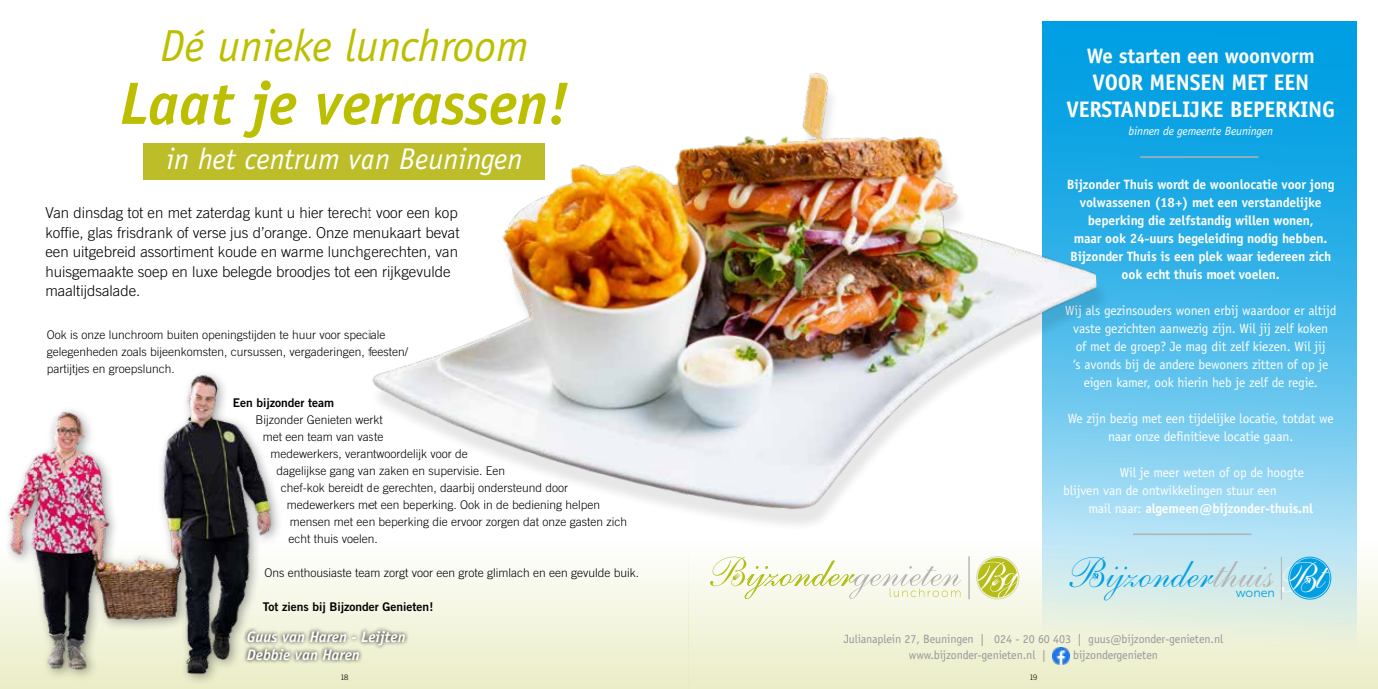
<style>
.page{position:relative;width:1378px;height:689px;background:#fff}
.page>*{position:absolute;margin:0;border:0;box-sizing:border-box;transform-origin:0 0}
.t1{font:italic 700 60px "Officina Sans LT";color:#bcbf00}
.t2{font:italic 45px "Officina Sans LT";color:#bcbf00}
.t3{font:43.05px "Shelley LT Std Script";color:#009fe3}
.t4{font:italic 30px "Officina Sans LT";color:#fff}
.t5{font:700 22.5px/27px "Officina Sans LT";letter-spacing:-.01em;color:#fff;text-align:center}
.t6{font:700 21px "Officina Sans LT";letter-spacing:-.01em;color:#fff}
.t7{font:italic 700 15.3px/18px "Officina Sans LT";color:#fff}
.t8{font:300 15px/19.5px "Trade Gothic LT Std";color:#000}
.t9{font:13.5px/18px "Officina Sans LT";letter-spacing:-.01em;color:#fff;text-align:center}
.t10{font:700 13.5px/18px "Officina Sans LT";letter-spacing:-.01em;color:#fff;text-align:center}
.t11{font:12.3px "Museo Sans 300";color:#009fe3}
.t12{font:300 12px/17px "Trade Gothic LT Std";color:#000}
.t13{font:12px/16.5px "Officina Sans LT";letter-spacing:-.01em;color:#95979b}
.t14{font:12px "Trade Gothic LT Std Bd 2";color:#000}
.t15{font:italic 12px "Officina Sans LT";letter-spacing:-.01em;color:#fff}
.t16{font:300 7.5px "Trade Gothic LT Std";color:#000}
.s1{font-weight:400}
.s2{color:#b3b2b2}
.s3{color:#fff}
</style>
<div class="page">
<div style="left:144px;top:143px;width:401px;height:37px;background:#bcbd29"></div>
<div style="left:0;top:531px;width:689px;height:158px;background:linear-gradient(to bottom,#fff,#ebedc6)"></div>
<img style="left:0;top:373px;width:304px;height:312px">
<svg style="left:243px;top:626px;width:166px;height:38px;background:#c6c7b0"></svg>
<img style="left:353px;top:148px;width:336px;height:418px">
<div style="left:689px;top:531px;width:689px;height:158px;background:linear-gradient(to bottom,#fff,#ebedc6)"></div>
<svg style="left:1042px;top:21px;width:314px;height:630px;background:#60c2e9"></svg>
<hr style="left:1140px;top:156px;width:118px;height:2px;background:#b3b2b2">
<hr style="left:1133px;top:533px;width:118px;height:2px;background:#b3b2b2">
<div style="left:1290px;top:558px;width:39px;height:40px;background:#009fe3;border-radius:50%"></div>
<hr style="left:1281px;top:557px;width:1px;height:42px;background:#b3b2b2">
<div style="left:1288px;top:557px;width:43px;height:42px;border:1px solid #009fe3;border-radius:50%"></div>
<svg style="left:1091px;top:573px;width:8px;height:7px"></svg>
<svg style="left:1304px;top:577px;width:7px;height:7px"></svg>
<img style="left:689px;top:36px;width:418px;height:516px">
<hr style="left:968px;top:556px;width:1px;height:43px;background:#95979a">
<svg style="left:710px;top:557px;width:251px;height:42px"></svg>
<div style="left:976px;top:556px;width:43px;height:43px;border:1px solid #d7dbad;border-radius:50%"></div>
<svg style="left:978px;top:558px;width:39px;height:39px;background:#cdd264"></svg>
<img style="left:1052px;top:647px;width:18px;height:17px">
<h2 class="t2" style="left:160px;top:20px;width:370px">Dé unieke lunchroom</h2>
<h1 class="t1" style="left:120px;top:67px;width:451px">Laat je verrassen!</h1>
<h3 class="t4" style="left:166px;top:141px;width:357px">in het centrum van Beuningen</h3>
<p class="t8" style="left:45px;top:203px;width:416px">Van dinsdag tot en met zaterdag kunt u hier terecht voor een kop koffie, glas frisdrank of verse jus d’orange. Onze menukaart bevat een uitgebreid assortiment koude en warme lunchgerechten, van huisgemaakte soep en luxe belegde broodjes tot een rijkgevulde maaltijdsalade.</p>
<p class="t12" style="left:47px;top:326px;width:363px">Ook is onze lunchroom buiten openingstijden te huur voor speciale gelegenheden zoals bijeenkomsten, cursussen, vergaderingen, feesten/ partijtjes en groepslunch.</p>
<p class="t14" style="left:233px;top:395px;width:103px">Een bijzonder team</p>
<p class="t12" style="left:255px;top:411px;width:129px">Bijzonder Genieten werkt</p>
<p class="t12" style="left:263px;top:428px;width:122px">met een team van vaste</p>
<p class="t12" style="left:270px;top:445px;width:199px">medewerkers, verantwoordelijk voor de</p>
<p class="t12" style="left:276px;top:462px;width:230px">dagelijkse gang van zaken en supervisie. Een</p>
<p class="t12" style="left:281px;top:479px;width:289px">chef-kok bereidt de gerechten, daarbij ondersteund door</p>
<p class="t12" style="left:287px;top:496px;width:315px">medewerkers met een beperking. Ook in de bediening helpen</p>
<p class="t12" style="left:290px;top:513px;width:339px">mensen met een beperking die ervoor zorgen dat onze gasten zich</p>
<p class="t12" style="left:288px;top:530px;width:91px">echt thuis voelen.</p>
<p class="t12" style="left:264px;top:564px;width:376px">Ons enthousiaste team zorgt voor een grote glimlach en een gevulde buik.</p>
<p class="t14" style="left:263px;top:599px;width:172px">Tot ziens bij Bijzonder Genieten!</p>
<p class="t7" style="left:247px;top:627px;width:160px">Guus van Haren - Leijten<br>Debbie van Haren</p>
<h3 class="t6" style="left:1086px;top:43px;width:229px">We starten een woonvorm</h3>
<h3 class="t5" style="left:1066px;top:69px;width:270px">VOOR MENSEN MET EEN<br>VERSTANDELIJKE BEPERKING</h3>
<p class="t15" style="left:1128px;top:124px;width:146px">binnen de gemeente Beuningen</p>
<p class="t10" style="left:1067px;top:176px;width:269px">Bijzonder Thuis wordt de woonlocatie voor jong volwassenen (18+) met een verstandelijke beperking die zelfstandig willen wonen,<br>maar ook 24-uurs begeleiding nodig hebben.<br>Bijzonder Thuis is een plek waar iedereen zich ook echt thuis moet voelen.</p>
<p class="t9" style="left:1065px;top:302px;width:273px">Wij als gezinsouders wonen erbij waardoor er altijd vaste gezichten aanwezig zijn. Wil jij zelf koken<br>of met de groep? Je mag dit zelf kiezen. Wil jij<br>‘s avonds bij de andere bewoners zitten of op je eigen kamer, ook hierin heb je zelf de regie.</p>
<p class="t9" style="left:1067px;top:410px;width:268px">We zijn bezig met een tijdelijke locatie, totdat we naar onze definitieve locatie gaan.</p>
<p class="t9" style="left:1063px;top:464px;width:242px;text-align:left;text-indent:56px">Wil je meer weten of op de hoogte blijven van de ontwikkelingen stuur een</p>
<p class="t10" style="left:1088px;top:500px;width:226px"><span class="s1">mail naar:</span> algemeen@bijzonder-thuis.nl</p>
<h3 class="t3" style="left:1069px;top:548px;width:258px">Bijzonder<span class="s2">thuis</span> <span class="s3">Bt</span></h3>
<p class="t11" style="left:1235px;top:586px;width:41px">wonen</p>
<p class="t13" style="left:909px;top:630px;width:316px;text-indent:-65px">Julianaplein 27, Beuningen | 024 - 20 60 403 | guus@bijzonder-genieten.nl www.bijzonder-genieten.nl |</p>
<p class="t13" style="left:1073px;top:647px;width:86px">bijzondergenieten</p>
<p class="t16" style="left:340px;top:672px;width:9px">18</p>
<p class="t16" style="left:1029px;top:672px;width:9px">19</p>
</div>
